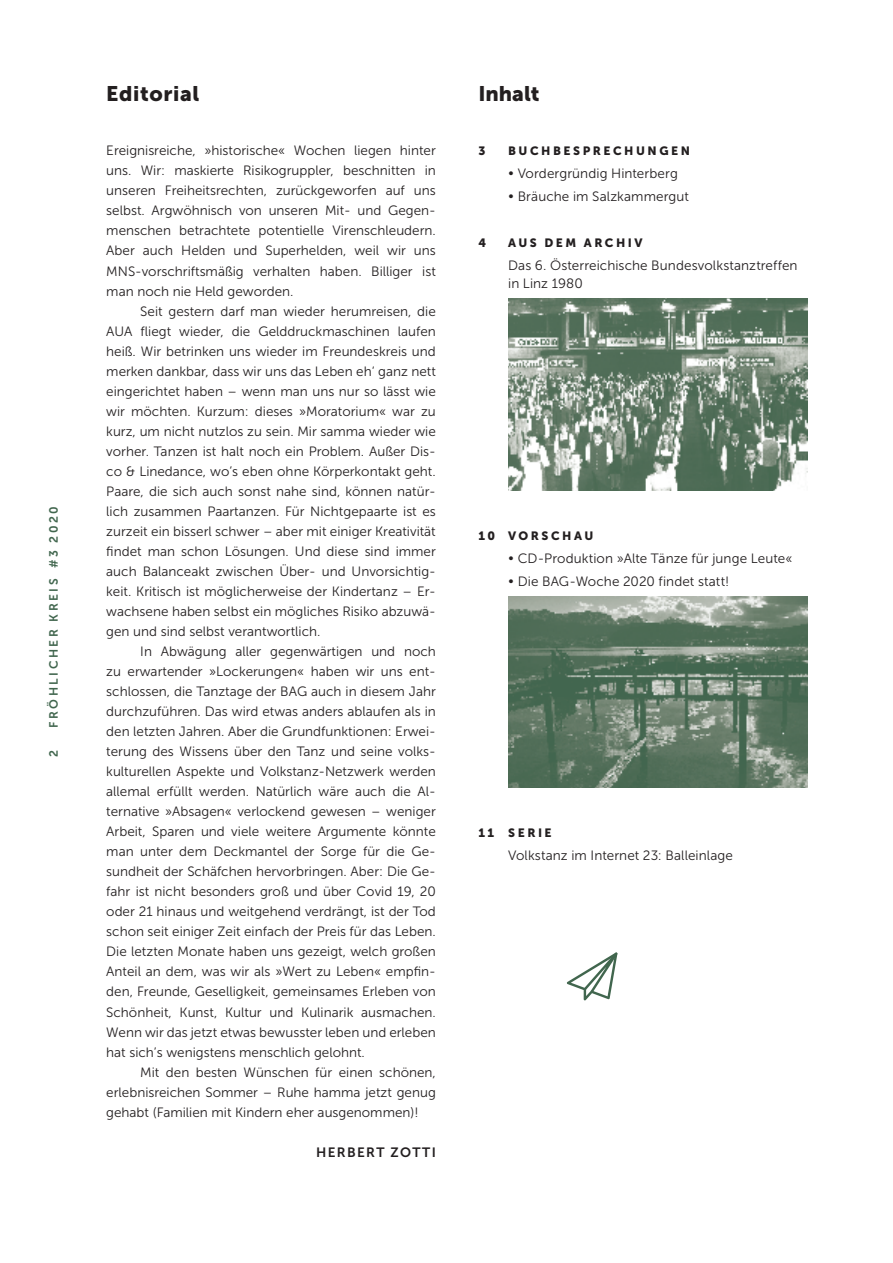
<style>
.page{position:relative;width:893px;height:1263px;background:#fff}
.page>*{position:absolute;margin:0;border:0;box-sizing:border-box;transform-origin:0 0}
.headline_14_16{font:21px "Museo Sans 900";letter-spacing:.03em;color:#231f20}
.editorial_einzug{font:13.5px/20px "Museo Sans 300";color:#231f20;text-align:justify}
.editorial_kein_einzu{font:13.5px/20.1px "Museo Sans 300";color:#231f20;text-align:justify}
.editorial_einzug-2{font:13.5px "Museo Sans 700";letter-spacing:.1em;color:#231f20}
.t1{font:12px "Museo Sans 900";letter-spacing:.21em;color:#231f20}
.t2{font:12px "Museo Sans 700";letter-spacing:.21em;color:#41664e}
</style>
<div class="page">
<img style="left:508px;top:299px;width:300px;height:191px">
<img style="left:508px;top:596px;width:300px;height:192px">
<svg style="left:567px;top:952px;width:50px;height:48px"></svg>
<p class="t2" style="left:47px;top:728px;width:223px;rotate:-90deg">FRÖHLICHER KREIS #3 2020</p>
<p class="t2" style="left:47px;top:757px;width:8px;rotate:-90deg">2</p>
<p class="headline_14_16" style="left:106px;top:82px;width:95px">Editorial</p>
<p class="editorial_kein_einzu" style="left:106px;top:141px;width:331px">Ereignisreiche, »historische« Wochen liegen hinter uns. Wir: maskierte Risikogruppler, beschnitten in unseren Freiheitsrechten, zurückgeworfen auf uns selbst. Argwöhnisch von unseren Mit- und Gegen&shy;menschen betrachtete potentielle Virenschleudern.<br>Aber auch Helden und Superhelden, weil wir uns MNS-vorschriftsmäßig verhalten haben. Billiger ist man noch nie Held geworden.</p>
<p class="editorial_einzug" style="left:106px;top:301px;width:331px;text-indent:34px">Seit gestern darf man wieder herumreisen, die AUA fliegt wieder, die Gelddruckmaschinen laufen heiß. Wir betrinken uns wieder im Freundeskreis und merken dankbar, dass wir uns das Leben eh‘ ganz nett eingerichtet haben – wenn man uns nur so lässt wie wir möchten. Kurzum: dieses »Moratorium« war zu kurz, um nicht nutzlos zu sein. Mir samma wieder wie vorher. Tanzen ist halt noch ein Problem. Außer Dis&shy;co &amp; Linedance, wo’s eben ohne Körperkontakt geht.<br>Paare, die sich auch sonst nahe sind, können natür&shy;lich zusammen Paartanzen. Für Nichtgepaarte ist es zurzeit ein bisserl schwer – aber mit einiger Kreativität findet man schon Lösungen. Und diese sind immer auch Balanceakt zwischen Über- und Unvorsichtig&shy;keit. Kritisch ist möglicherweise der Kindertanz – Er&shy;wachsene haben selbst ein mögliches Risiko abzuwä&shy;gen und sind selbst verantwortlich.</p>
<p class="editorial_einzug" style="left:106px;top:641px;width:331px;text-indent:34px">In Abwägung aller gegenwärtigen und noch zu erwartender »Lockerungen« haben wir uns ent&shy;schlossen, die Tanztage der BAG auch in diesem Jahr durchzuführen. Das wird etwas anders ablaufen als in den letzten Jahren. Aber die Grundfunktionen: Erwei&shy;terung des Wissens über den Tanz und seine volks&shy;kulturellen Aspekte und Volkstanz-Netzwerk werden allemal erfüllt werden. Natürlich wäre auch die Al&shy;ternative »Absagen« verlockend gewesen – weniger Arbeit, Sparen und viele weitere Argumente könnte man unter dem Deckmantel der Sorge für die Ge&shy;sundheit der Schäfchen hervorbringen. Aber: Die Ge&shy;fahr ist nicht besonders groß und über Covid 19, 20 oder 21 hinaus und weitgehend verdrängt, ist der Tod schon seit einiger Zeit einfach der Preis für das Leben.<br>Die letzten Monate haben uns gezeigt, welch großen Anteil an dem, was wir als »Wert zu Leben« empfin&shy;den, Freunde, Geselligkeit, gemeinsames Erleben von Schönheit, Kunst, Kultur und Kulinarik ausmachen.<br>Wenn wir das jetzt etwas bewusster leben und erleben hat sich’s wenigstens menschlich gelohnt.</p>
<p class="editorial_einzug" style="left:106px;top:1062px;width:331px;text-indent:34px">Mit den besten Wünschen für einen schönen, erlebnisreichen Sommer – Ruhe hamma jetzt genug gehabt (Familien mit Kindern eher ausgenommen)!</p>
<p class="editorial_einzug-2" style="left:316px;top:1144px;width:121px">HERBERT ZOTTI</p>
<p class="headline_14_16" style="left:478px;top:82px;width:63px">Inhalt</p>
<p class="t1" style="left:478px;top:144px;width:9px">3</p>
<p class="t1" style="left:508px;top:144px;width:184px">BUCHBESPRECHUNGEN</p>
<p class="editorial_einzug" style="left:508px;top:163px;width:171px">• Vordergründig Hinterberg</p>
<p class="editorial_einzug" style="left:508px;top:187px;width:182px">• Bräuche im Salzkammergut</p>
<p class="t1" style="left:478px;top:236px;width:9px">4</p>
<p class="t1" style="left:508px;top:236px;width:136px">AUS DEM ARCHIV</p>
<p class="editorial_einzug" style="left:508px;top:257px;width:291px;line-height:18px">Das 6. Österreichische Bundesvolkstanztreffen in Linz 1980</p>
<p class="t1" style="left:478px;top:529px;width:116px">10 VORSCHAU</p>
<p class="editorial_einzug" style="left:508px;top:548px;width:286px">• CD-Produktion »Alte Tänze für junge Leute«</p>
<p class="editorial_einzug" style="left:508px;top:571px;width:223px">• Die BAG-Woche 2020 findet statt!</p>
<p class="t1" style="left:478px;top:826px;width:75px">11 SERIE</p>
<p class="editorial_einzug" style="left:508px;top:846px;width:226px">Volkstanz im Internet 23: Balleinlage</p>
</div>
